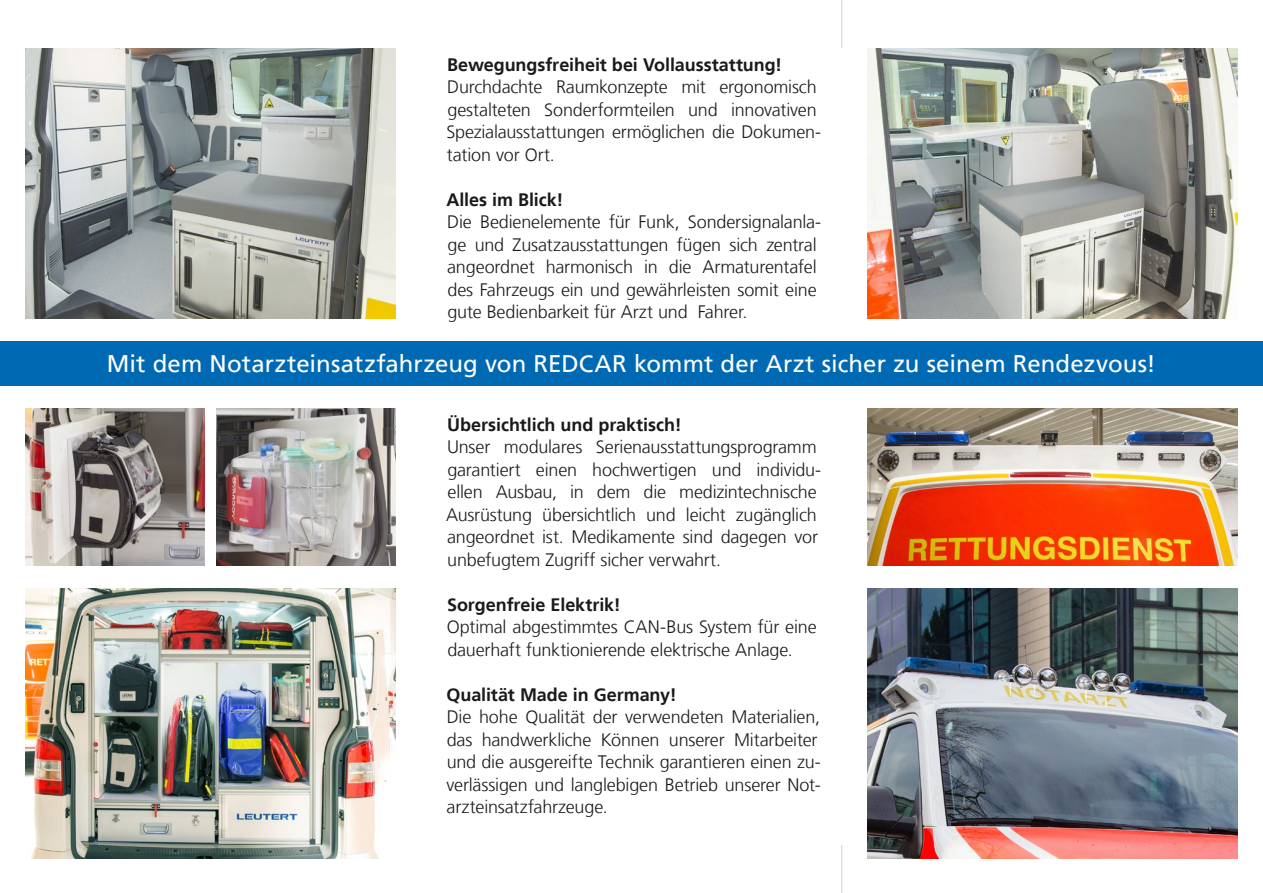
<style>
.page{position:relative;width:1263px;height:893px;background:#fff}
.page>*{position:absolute;margin:0;border:0;box-sizing:border-box;transform-origin:0 0}
.t1{font:24px "Frutiger";letter-spacing:.005em;color:#fff}
.t2{font:300 18px/22.5px "Frutiger";letter-spacing:-.01em;color:#1a1a18}
.t3{font:700 18px "Frutiger";letter-spacing:-.005em;color:#1a1a18}
</style>
<div class="page">
<hr style="left:841px;top:0;width:1px;height:48px;background:#cfd0d0">
<hr style="left:841px;top:845px;width:1px;height:48px;background:#cfd0d0">
<div style="left:0;top:341px;width:1262px;height:44px;background:#0069b4"></div>
<img style="left:867px;top:588px;width:370px;height:270px">
<img style="left:26px;top:408px;width:178px;height:157px">
<img style="left:217px;top:408px;width:178px;height:158px">
<img style="left:867px;top:408px;width:370px;height:157px">
<img style="left:26px;top:48px;width:369px;height:270px">
<img style="left:867px;top:48px;width:370px;height:270px">
<img style="left:26px;top:588px;width:370px;height:270px">
<p class="t3" style="left:447px;top:54px;width:336px">Bewegungsfreiheit bei Vollausstattung!</p>
<p class="t2" style="left:446px;top:76px;width:376px">Durchdachte Raumkonzepte mit ergonomisch gestalteten Sonderformteilen und innovativen Spezialausstattungen ermöglichen die Dokumen&shy;tation vor Ort.</p>
<p class="t3" style="left:446px;top:189px;width:119px">Alles im Blick!</p>
<p class="t2" style="left:447px;top:211px;width:376px">Die Bedienelemente für Funk, Sondersignalanla&shy;ge und Zusatzausstattungen fügen sich zentral angeordnet harmonisch in die Armaturentafel des Fahrzeugs ein und gewährleisten somit eine gute Bedienbarkeit für Arzt und Fahrer.</p>
<h1 class="t1" style="left:107px;top:350px;width:1050px">Mit dem Notarzteinsatzfahrzeug von REDCAR kommt der Arzt sicher zu seinem Rendezvous!</h1>
<p class="t3" style="left:447px;top:414px;width:236px">Übersichtlich und praktisch!</p>
<p class="t2" style="left:446px;top:436px;width:377px">Unser modulares Serienausstattungsprogramm garantiert einen hochwertigen und individu&shy;ellen Ausbau, in dem die medizintechnische Ausrüstung übersichtlich und leicht zugänglich angeordnet ist. Medikamente sind dagegen vor unbefugtem Zugriff sicher verwahrt.</p>
<p class="t3" style="left:447px;top:594px;width:175px">Sorgenfreie Elektrik!</p>
<p class="t2" style="left:447px;top:616px;width:371px">Optimal abgestimmtes CAN-Bus System für eine dauerhaft funktionierende elektrische Anlage.</p>
<p class="t3" style="left:446px;top:684px;width:232px">Qualität Made in Germany!</p>
<p class="t2" style="left:446px;top:706px;width:376px">Die hohe Qualität der verwendeten Materialien, das handwerkliche Können unserer Mitarbeiter und die ausgereifte Technik garantieren einen zu&shy;verlässigen und langlebigen Betrieb unserer Not&shy;arzteinsatzfahrzeuge.</p>
</div>
